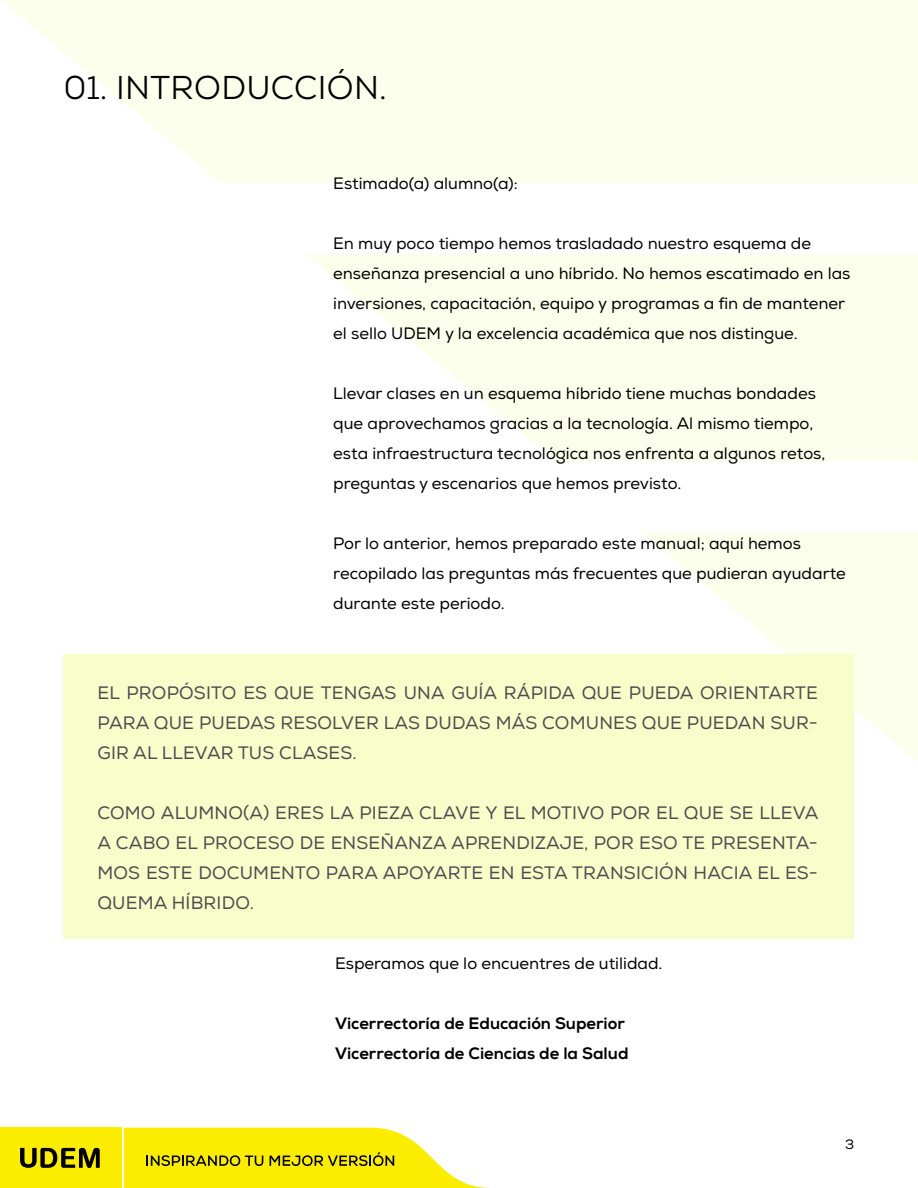
<style>
.page{position:relative;width:918px;height:1188px;background:#fff}
.page>*{position:absolute;margin:0;border:0;box-sizing:border-box;transform-origin:0 0}
.t1{font:33px "Nexa";letter-spacing:.01em;color:#000}
.t2{font:18px/30px "Nexa";letter-spacing:.01em;color:#4d4d4f;text-align:justify}
.t3{font:16.5px/30px "Nexa";color:#000}
.t4{font:800 16.5px/30px "Nexa";color:#000}
.t5{font:13.5px "Nexa";color:#000}
</style>
<div class="page">
<svg style="left:642px;top:533px;width:276px;height:229px;fill:#fdffed"></svg>
<svg style="left:306px;top:254px;width:612px;height:207px;fill:#fdffed"></svg>
<svg style="left:1px;top:0;width:917px;height:184px;background:#fdffef"></svg>
<div style="left:63px;top:654px;width:791px;height:285px;background:#f8fec9"></div>
<svg style="left:124px;top:1128px;width:366px;height:60px"></svg>
<div style="left:0;top:1127px;width:121px;height:61px;background:#fced00"></div>
<svg style="left:20px;top:1148px;width:80px;height:20px"></svg>
<h1 class="t1" style="left:64px;top:67px;width:324px">01. INTRODUCCIÓN.</h1>
<p class="t3" style="left:333px;top:169px;width:186px">Estimado(a) alumno(a):</p>
<p class="t3" style="left:333px;top:229px;width:519px">En muy poco tiempo hemos trasladado nuestro esquema de enseñanza presencial a uno híbrido. No hemos escatimado en las inversiones, capacitación, equipo y programas a fin de mantener el sello UDEM y la excelencia académica que nos distingue.</p>
<p class="t3" style="left:333px;top:379px;width:494px">Llevar clases en un esquema híbrido tiene muchas bondades que aprovechamos gracias a la tecnología. Al mismo tiempo, esta infraestructura tecnológica nos enfrenta a algunos retos, preguntas y escenarios que hemos previsto.</p>
<p class="t3" style="left:333px;top:529px;width:514px">Por lo anterior, hemos preparado este manual; aquí hemos recopilado las preguntas más frecuentes que pudieran ayudarte durante este periodo.</p>
<p class="t2" style="left:97px;top:678px;width:722px">EL PROPÓSITO ES QUE TENGAS UNA GUÍA RÁPIDA QUE PUEDA ORIENTARTE PARA QUE PUEDAS RESOLVER LAS DUDAS MÁS COMUNES QUE PUEDAN SUR-GIR AL LLEVAR TUS CLASES.</p>
<p class="t2" style="left:97px;top:798px;width:723px">COMO ALUMNO(A) ERES LA PIEZA CLAVE Y EL MOTIVO POR EL QUE SE LLEVA A CABO EL PROCESO DE ENSEÑANZA APRENDIZAJE, POR ESO TE PRESENTA-MOS ESTE DOCUMENTO PARA APOYARTE EN ESTA TRANSICIÓN HACIA EL ES-QUEMA HÍBRIDO.</p>
<p class="t3" style="left:335px;top:949px;width:329px">Esperamos que lo encuentres de utilidad.</p>
<p class="t4" style="left:335px;top:1008px;width:295px">Vicerrectoría de Educación Superior<br>Vicerrectoría de Ciencias de la Salud</p>
<p class="t5" style="left:845px;top:1136px;width:11px">3</p>
</div>
